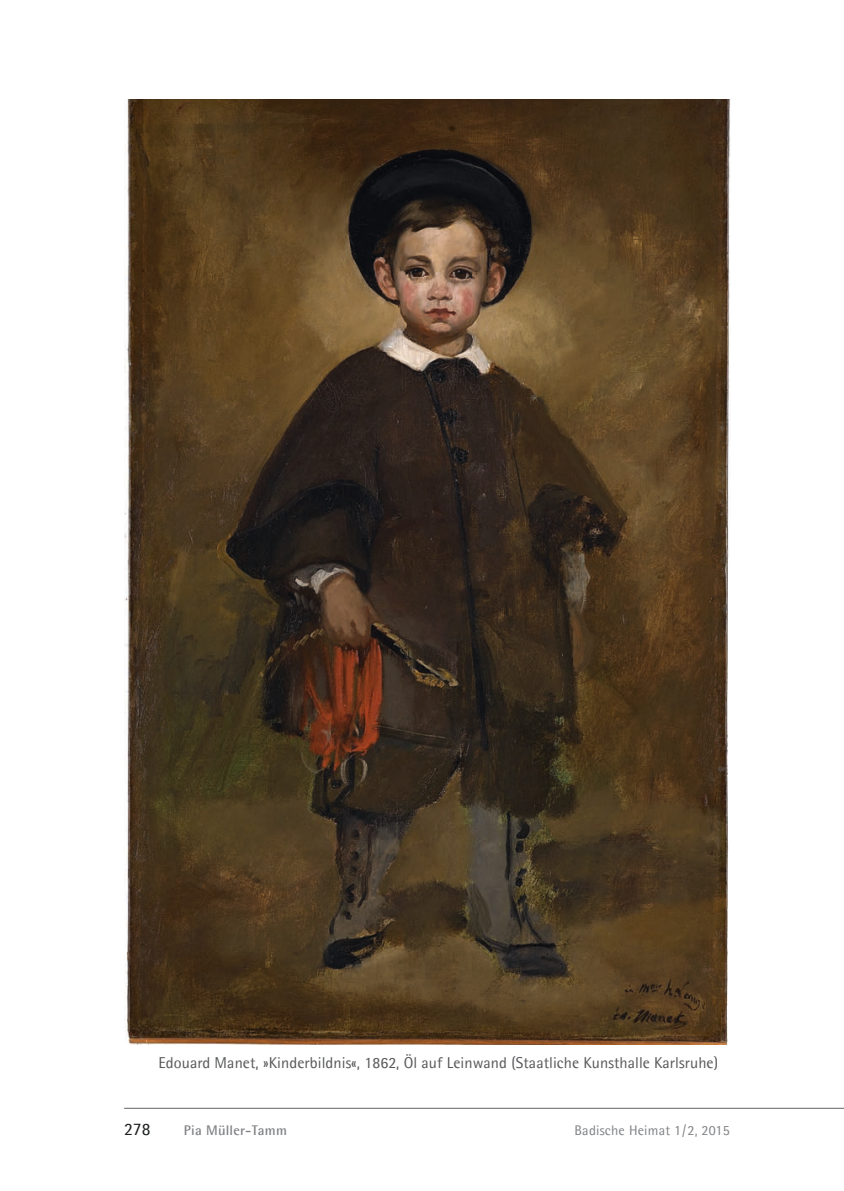
<style>
.page{position:relative;width:844px;height:1191px;background:#fff}
.page>*{position:absolute;margin:0;border:0;box-sizing:border-box;transform-origin:0 0}
.t1{font:17.5px "Agfa Rotis Semisans";color:#1d1e1f}
.t2{font:15.75px "Agfa Rotis Semisans";letter-spacing:.005em;color:#57585a}
.t3{font:14px "Agfa Rotis Semisans";letter-spacing:.015em;color:#808285}
.t4{font:700 14px "Agfa Rotis Semisans";letter-spacing:.015em;color:#808285}
</style>
<div class="page">
<hr style="left:124px;top:1108px;width:719px;height:1px;background:#636366">
<img style="left:124px;top:99px;width:605px;height:945px">
<p class="t2" style="left:158px;top:1053px;width:561px">Edouard Manet, »Kinderbildnis«, 1862, Öl auf Leinwand (Staatliche Kunsthalle Karlsruhe)</p>
<p class="t1" style="left:124px;top:1118px;width:28px">278</p>
<p class="t4" style="left:184px;top:1121px;width:104px">Pia Müller-Tamm</p>
<p class="t3" style="left:574px;top:1121px;width:157px">Badische Heimat 1 / 2, 2015</p>
</div>
